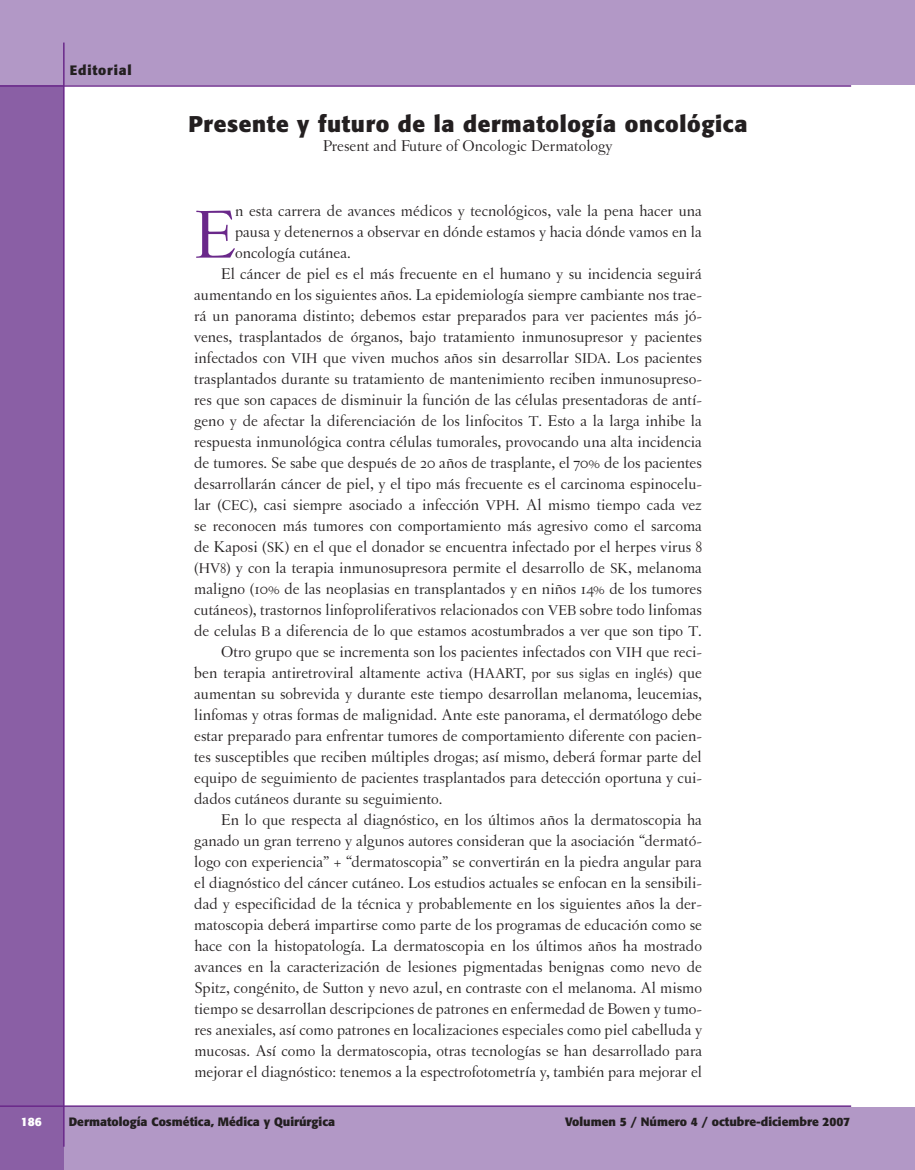
<style>
.page{position:relative;width:915px;height:1170px;background:#fff}
.page>*{position:absolute;margin:0;border:0;box-sizing:border-box;transform-origin:0 0}
.t1{font:71.7px "Letras Oldstyle";color:#6a288a}
.t2{font:700 22.5px "Formata";letter-spacing:.03em;color:#231f20}
.t3{font:16.5px "Letras Oldstyle";color:#231f20}
.t4{font:700 13.5px "Formata";letter-spacing:.06em;color:#231f20}
.t5{font:700 12px "Formata";color:#231f20}
.t6{font:700 12px "Formata";color:#fff}
.s1{font-size:15px}
</style>
<div class="page">
<div style="left:0;top:1106px;width:914px;height:63px;background:#b298c6"></div>
<div style="left:0;top:0;width:64px;height:1169px;background:#8a5fa5"></div>
<div style="left:0;top:0;width:914px;height:85px;background:#b298c6"></div>
<hr style="left:0;top:1105px;width:850px;height:1px;background:#6a288a">
<hr style="left:0;top:85px;width:850px;height:2px;background:#6a288a">
<hr style="left:63px;top:43px;width:2px;height:1103px;background:#6a288a">
<p class="t4" style="left:70px;top:64px;width:63px">Editorial</p>
<h2 class="t2" style="left:188px;top:114px;width:560px">Presente y futuro de la dermatología oncológica</h2>
<p class="t3" style="left:323px;top:136px;width:291px">Present and Future of Oncologic Dermatology</p>
<h1 class="t1" style="left:194px;top:191px;width:42px">E</h1>
<p class="t3" style="left:235px;top:200px;width:468px">n esta carrera de avances médicos y tecnológicos, vale la pena hacer una</p>
<p class="t3" style="left:235px;top:221px;width:468px">pausa y detenernos a observar en dónde estamos y hacia dónde vamos en la</p>
<p class="t3" style="left:235px;top:242px;width:117px">oncología cutánea.</p>
<p class="t3" style="left:221px;top:263px;width:482px">El cáncer de piel es el más frecuente en el humano y su incidencia seguirá</p>
<p class="t3" style="left:194px;top:284px;width:509px">aumentando en los siguientes años. La epidemiología siempre cambiante nos trae-</p>
<p class="t3" style="left:194px;top:305px;width:509px">rá un panorama distinto; debemos estar preparados para ver pacientes más jó-</p>
<p class="t3" style="left:194px;top:326px;width:509px">venes, trasplantados de órganos, bajo tratamiento inmunosupresor y pacientes</p>
<p class="t3" style="left:194px;top:347px;width:509px">infectados con <span class="s1">VIH</span> que viven muchos años sin desarrollar <span class="s1">SIDA</span>. Los pacientes</p>
<p class="t3" style="left:194px;top:368px;width:509px">trasplantados durante su tratamiento de mantenimiento reciben inmunosupreso-</p>
<p class="t3" style="left:194px;top:389px;width:509px">res que son capaces de disminuir la función de las células presentadoras de antí-</p>
<p class="t3" style="left:194px;top:410px;width:509px">geno y de afectar la diferenciación de los linfocitos <span class="s1">T</span>. Esto a la larga inhibe la</p>
<p class="t3" style="left:194px;top:431px;width:509px">respuesta inmunológica contra células tumorales, provocando una alta incidencia</p>
<p class="t3" style="left:194px;top:452px;width:509px">de tumores. Se sabe que después de 20 años de trasplante, el 70% de los pacientes</p>
<p class="t3" style="left:194px;top:473px;width:509px">desarrollarán cáncer de piel, y el tipo más frecuente es el carcinoma espinocelu-</p>
<p class="t3" style="left:194px;top:494px;width:509px">lar (<span class="s1">CEC</span>), casi siempre asociado a infección <span class="s1">VPH</span>. Al mismo tiempo cada vez</p>
<p class="t3" style="left:194px;top:515px;width:509px">se reconocen más tumores con comportamiento más agresivo como el sarcoma</p>
<p class="t3" style="left:194px;top:536px;width:509px">de Kaposi (<span class="s1">SK</span>) en el que el donador se encuentra infectado por el herpes virus 8</p>
<p class="t3" style="left:194px;top:557px;width:509px">(<span class="s1">HV8</span>) y con la terapia inmunosupresora permite el desarrollo de <span class="s1">SK</span>, melanoma</p>
<p class="t3" style="left:194px;top:578px;width:509px">maligno (10% de las neoplasias en transplantados y en niños 14% de los tumores</p>
<p class="t3" style="left:194px;top:599px;width:509px">cutáneos), trastornos linfoproliferativos relacionados con <span class="s1">VEB</span> sobre todo linfomas</p>
<p class="t3" style="left:194px;top:620px;width:509px">de celulas <span class="s1">B</span> a diferencia de lo que estamos acostumbrados a ver que son tipo <span class="s1">T</span>.</p>
<p class="t3" style="left:221px;top:641px;width:482px">Otro grupo que se incrementa son los pacientes infectados con <span class="s1">VIH</span> que reci-</p>
<p class="t3" style="left:194px;top:662px;width:509px">ben terapia antiretroviral altamente activa (<span class="s1">HAART, por sus siglas en inglés</span>) que</p>
<p class="t3" style="left:194px;top:683px;width:509px">aumentan su sobrevida y durante este tiempo desarrollan melanoma, leucemias,</p>
<p class="t3" style="left:194px;top:704px;width:509px">linfomas y otras formas de malignidad. Ante este panorama, el dermatólogo debe</p>
<p class="t3" style="left:194px;top:725px;width:509px">estar preparado para enfrentar tumores de comportamiento diferente con pacien-</p>
<p class="t3" style="left:194px;top:746px;width:509px">tes susceptibles que reciben múltiples drogas; así mismo, deberá formar parte del</p>
<p class="t3" style="left:194px;top:767px;width:509px">equipo de seguimiento de pacientes trasplantados para detección oportuna y cui-</p>
<p class="t3" style="left:194px;top:788px;width:249px">dados cutáneos durante su seguimiento.</p>
<p class="t3" style="left:221px;top:809px;width:482px">En lo que respecta al diagnóstico, en los últimos años la dermatoscopia ha</p>
<p class="t3" style="left:194px;top:830px;width:509px">ganado un gran terreno y algunos autores consideran que la asociación “dermató-</p>
<p class="t3" style="left:194px;top:851px;width:509px">logo con experiencia” + “dermatoscopia” se convertirán en la piedra angular para</p>
<p class="t3" style="left:194px;top:872px;width:509px">el diagnóstico del cáncer cutáneo. Los estudios actuales se enfocan en la sensibili-</p>
<p class="t3" style="left:194px;top:893px;width:509px">dad y especificidad de la técnica y probablemente en los siguientes años la der-</p>
<p class="t3" style="left:194px;top:914px;width:509px">matoscopia deberá impartirse como parte de los programas de educación como se</p>
<p class="t3" style="left:194px;top:935px;width:509px">hace con la histopatología. La dermatoscopia en los últimos años ha mostrado</p>
<p class="t3" style="left:194px;top:956px;width:509px">avances en la caracterización de lesiones pigmentadas benignas como nevo de</p>
<p class="t3" style="left:194px;top:977px;width:509px">Spitz, congénito, de Sutton y nevo azul, en contraste con el melanoma. Al mismo</p>
<p class="t3" style="left:194px;top:998px;width:509px">tiempo se desarrollan descripciones de patrones en enfermedad de Bowen y tumo-</p>
<p class="t3" style="left:194px;top:1019px;width:509px">res anexiales, así como patrones en localizaciones especiales como piel cabelluda y</p>
<p class="t3" style="left:194px;top:1040px;width:509px">mucosas. Así como la dermatoscopia, otras tecnologías se han desarrollado para</p>
<p class="t3" style="left:194px;top:1061px;width:509px">mejorar el diagnóstico: tenemos a la espectrofotometría y, también para mejorar el</p>
<p class="t6" style="left:21px;top:1116px;width:22px">186</p>
<p class="t5" style="left:69px;top:1116px;width:268px">Dermatología Cosmética, Médica y Quirúrgica</p>
<p class="t5" style="left:565px;top:1116px;width:286px">Volumen 5 / Número 4 / octubre-diciembre 2007</p>
</div>
